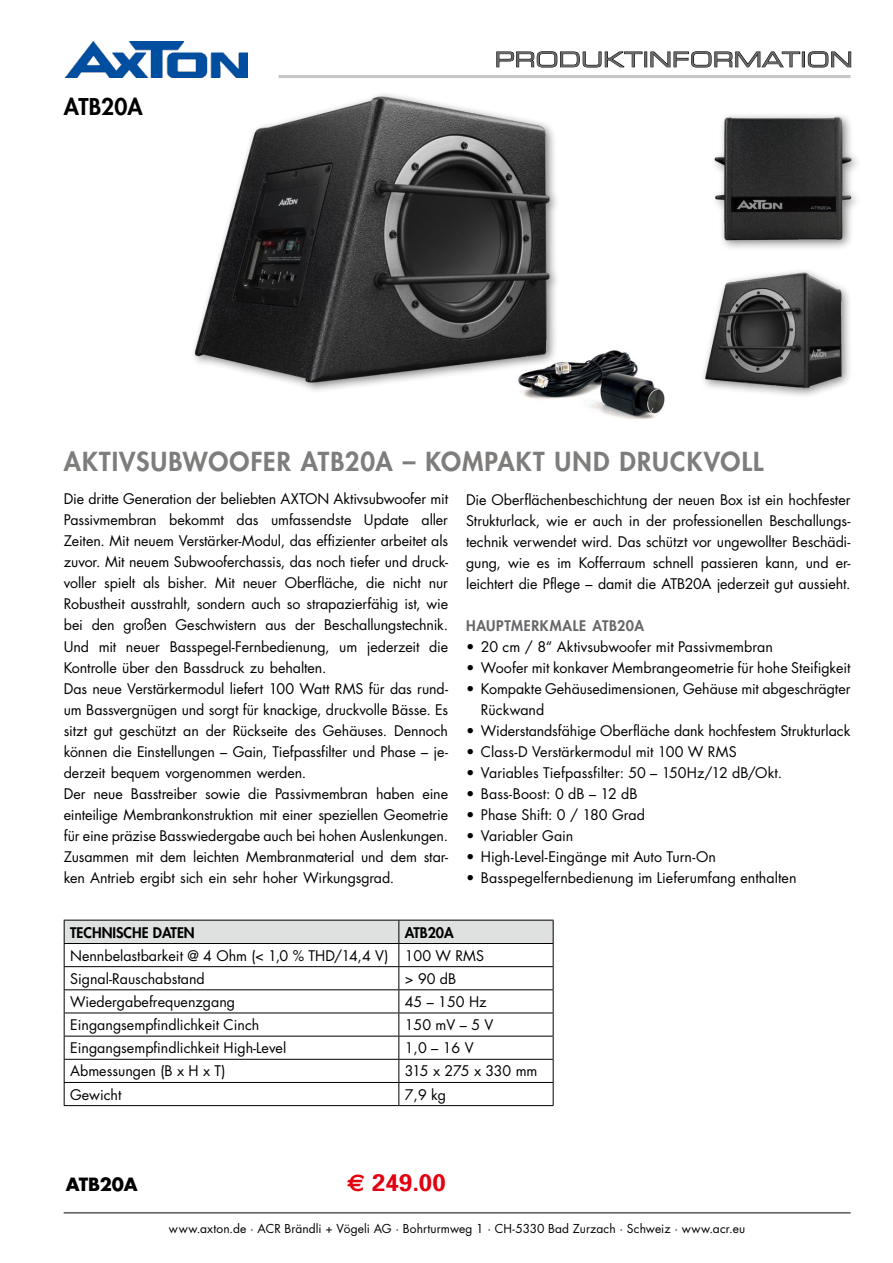
<style>
.page{position:relative;width:893px;height:1263px;background:#fff}
.page>*{position:absolute;margin:0;border:0;box-sizing:border-box;transform-origin:0 0}
.t1{font:800 25.5px "Futura";letter-spacing:.04em;color:#7e7d7c}
.t2{font:700 24px "Univers";color:#e3000f}
.t3{font:800 22.5px "Futura";color:#000}
.t4{font:20.4px "Eurostile Extended Two";letter-spacing:.01em;color:#68676a}
.t5{font:700 17.7px "Futura";letter-spacing:-.02em;color:#000}
.t6{font:14.25px/21px "Futura";letter-spacing:-.005em;color:#000}
.t7{font:800 14.25px "Futura";color:#000}
.t8{font:800 14.25px "Futura";letter-spacing:.04em;color:#68676a}
.t9{font:14.25px "Futura";letter-spacing:-.03em;color:#000}
.t10{font:12px "Futura";letter-spacing:.01em;color:#000}
.s1{font-family:"Euro Sans"}
</style>
<div class="page">
<hr style="left:64px;top:1212px;width:786px;height:1px;background:#6f6f6e">
<img style="left:65px;top:41px;width:182px;height:37px">
<hr style="left:279px;top:75px;width:571px;height:3px;background:#c5c6c6">
<svg style="left:496px;top:51px;width:146px;height:16px"></svg>
<div style="left:644px;top:52px;width:3px;height:15px;border:1px solid #000"></div>
<svg style="left:650px;top:51px;width:150px;height:16px"></svg>
<div style="left:802px;top:52px;width:3px;height:15px;border:1px solid #000"></div>
<svg style="left:808px;top:51px;width:43px;height:16px"></svg>
<img style="left:162px;top:75px;width:395px;height:316px">
<div style="left:710px;top:112px;width:152px;height:139px;background:#000;opacity:.5"></div>
<img style="left:714px;top:116px;width:142px;height:131px">
<img style="left:703px;top:271px;width:147px;height:122px">
<svg style="left:64px;top:920px;width:490px;height:185px"></svg>
<hr style="left:64px;top:1105px;width:335px;height:1px;background:#000">
<hr style="left:399px;top:1105px;width:154px;height:1px;background:#000">
<img style="left:501px;top:326px;width:164px;height:94px">
<h3 class="t3" style="left:64px;top:92px;width:80px">ATB20A</h3>
<h3 class="t4" style="left:495px;top:46px;width:359px">PRODUKTINFORMATION</h3>
<h1 class="t1" style="left:64px;top:445px;width:451px">AKTIVSUBWOOFER ATB20A – KOMPAKT</h1>
<h1 class="t1" style="left:555px;top:445px;width:82px">UND DRU</h1>
<h1 class="t1" style="left:670px;top:445px;width:35px">CKVO</h1>
<h1 class="t1" style="left:742px;top:445px;width:23px">LL</h1>
<p class="t6" style="left:64px;top:488px;width:386px">Die dritte Generation der beliebten AXTON Aktivsubwoofer mit Passivmembran bekommt das umfassendste Update aller Zeiten. Mit neuem Verstärker-Modul, das effizienter arbeitet als zuvor. Mit neuem Subwooferchassis, das noch tiefer und druck&shy;voller spielt als bisher. Mit neuer Oberfläche, die nicht nur Robustheit ausstrahlt, sondern auch so strapazierfähig ist, wie bei den großen Geschwistern aus der Beschallungstechnik.<br>Und mit neuer Basspegel-Fernbedienung, um jederzeit die Kontrolle über den Bassdruck zu behalten.<br>Das neue Verstärkermodul liefert 100 Watt RMS für das rund&shy;um Bassvergnügen und sorgt für knackige, druckvolle Bässe. Es sitzt gut geschützt an der Rückseite des Gehäuses. Dennoch können die Einstellungen – Gain, Tiefpassfilter und Phase – je&shy;derzeit bequem vorgenommen werden.<br>Der neue Basstreiber sowie die Passivmembran haben eine einteilige Membrankonstruktion mit einer speziellen Geometrie für eine präzise Basswiedergabe auch bei hohen Auslenkungen.<br>Zusammen mit dem leichten Membranmaterial und dem star&shy;ken Antrieb ergibt sich ein sehr hoher Wirkungsgrad.</p>
<p class="t6" style="left:466px;top:489px;width:386px;text-align:justify">Die Oberflächenbeschichtung der neuen Box ist ein hochfester Strukturlack, wie er auch in der professionellen Beschallungs&shy;technik verwendet wird. Das schützt vor ungewollter Beschädi&shy;gung, wie es im Kofferraum schnell passieren kann, und er&shy;leichtert die Pflege – damit die ATB20A jederzeit gut aussieht.</p>
<p class="t8" style="left:466px;top:616px;width:179px">HAUPTMERKMALE ATB20A</p>
<p class="t6" style="left:466px;top:636px;width:308px">• 20 cm / 8“ Aktivsubwoofer mit Passivmembran</p>
<p class="t6" style="left:466px;top:657px;width:386px">• Woofer mit konkaver Membrangeometrie für hohe Steifigkeit</p>
<p class="t6" style="left:481px;top:678px;width:371px;text-indent:-15px">• Kompakte Gehäusedimensionen, Gehäuse mit abgeschrägter<br>Rückwand</p>
<p class="t6" style="left:466px;top:720px;width:386px">• Widerstandsfähige Oberfläche dank hochfestem Strukturlack</p>
<p class="t6" style="left:466px;top:741px;width:272px">• Class-D Verstärkermodul mit 100 W RMS</p>
<p class="t6" style="left:466px;top:762px;width:317px">• Variables Tiefpassfilter: 50 – 150Hz/12 dB/Okt.</p>
<p class="t6" style="left:466px;top:783px;width:173px">• Bass-Boost: 0 dB – 12 dB</p>
<p class="t6" style="left:466px;top:804px;width:180px">• Phase Shift: 0 / 180 Grad</p>
<p class="t6" style="left:466px;top:825px;width:109px">• Variabler Gain</p>
<p class="t6" style="left:466px;top:846px;width:251px">• High-Level-Eingänge mit Auto Turn-On</p>
<p class="t6" style="left:466px;top:867px;width:332px">• Basspegelfernbedienung im Lieferumfang enthalten</p>
<p class="t7" style="left:70px;top:923px;width:125px">TECHNISCHE DATEN</p>
<p class="t7" style="left:405px;top:923px;width:50px">ATB20A</p>
<p class="t6" style="left:70px;top:944px;width:415px;line-height:23.1px">Nennbelastbarkeit @ 4 Ohm (&lt; 1,0 % THD/14,4 V) 100 W RMS<br>Signal-Rauschabstand</p>
<p class="t6" style="left:405px;top:968px;width:53px">&gt; 90 dB</p>
<p class="t6" style="left:70px;top:991px;width:167px">Wiedergabefrequenzgang</p>
<p class="t6" style="left:405px;top:991px;width:83px">45 – 150 Hz</p>
<p class="t6" style="left:70px;top:1014px;width:191px">Eingangsempfindlichkeit Cinch</p>
<p class="t6" style="left:405px;top:1014px;width:90px">150 mV – 5 V</p>
<p class="t6" style="left:70px;top:1037px;width:218px">Eingangsempfindlichkeit High-Level</p>
<p class="t6" style="left:405px;top:1037px;width:70px">1,0 – 16 V</p>
<p class="t6" style="left:70px;top:1060px;width:157px">Abmessungen (B x H x T)</p>
<p class="t9" style="left:405px;top:1061px;width:134px">315 x 275 x 330 mm</p>
<p class="t6" style="left:70px;top:1084px;width:53px">Gewicht</p>
<p class="t6" style="left:405px;top:1084px;width:43px">7,9 kg</p>
<p class="t5" style="left:66px;top:1172px;width:73px">ATB20A</p>
<h2 class="t2" style="left:347px;top:1167px;width:100px"><span class="s1">€</span> 249.00</h2>
<p class="t10" style="left:169px;top:1220px;width:578px">www.axton.de · ACR Brändli + Vögeli AG ∙ Bohrturmweg 1 ∙ CH-5330 Bad Zurzach ∙ Schweiz · www.acr.eu</p>
</div>
